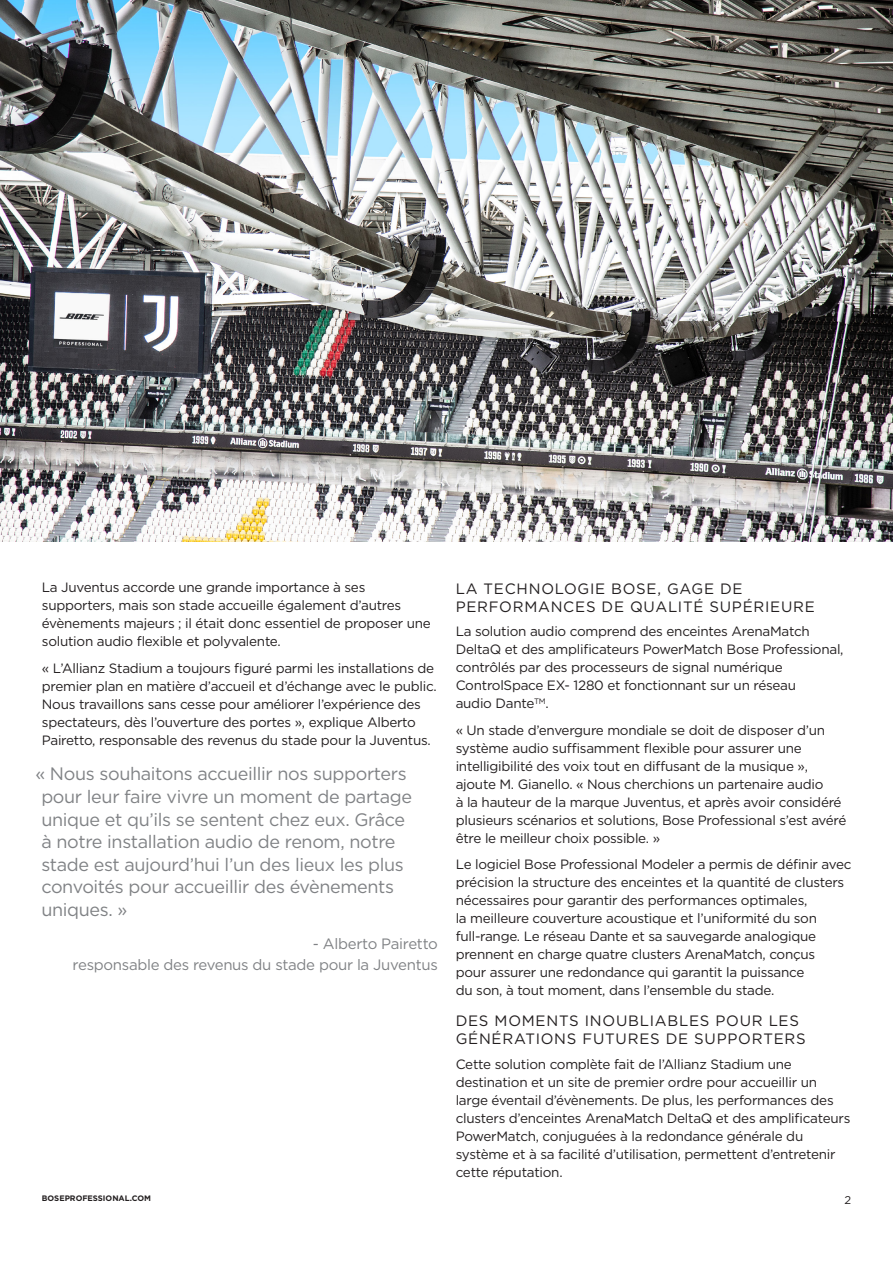
<style>
.page{position:relative;width:893px;height:1263px;background:#fff}
.page>*{position:absolute;margin:0;border:0;box-sizing:border-box;transform-origin:0 0}
.Pull_Quote{font:18px/22.5px "Gotham";letter-spacing:-.02em;color:#808285}
.Subheading{font:15px/18px "Gotham";letter-spacing:.05em;color:#231f20}
.Byline{font:15px "Gotham";letter-spacing:-.02em;color:#808285}
.Body{font:13.5px/18px "Gotham";letter-spacing:-.02em;color:#231f20}
.t1{font:11.25px "Gotham";color:#231f20}
.t2{font:700 7.95px "Gotham";color:#231f20}
</style>
<div class="page">
<img style="left:0;top:0;width:893px;height:541px">
<p class="Body" style="left:42px;top:578px;width:390px">La Juventus accorde une grande importance à ses supporters, mais son stade accueille également d’autres évènements majeurs ; il était donc essentiel de proposer une solution audio flexible et polyvalente.</p>
<p class="Body" style="left:42px;top:659px;width:396px">« L’Allianz Stadium a toujours figuré parmi les installations de premier plan en matière d’accueil et d’échange avec le public.<br>Nous travaillons sans cesse pour améliorer l’expérience des spectateurs, dès l’ouverture des portes », explique Alberto Pairetto, responsable des revenus du stade pour la Juventus.</p>
<p class="Pull_Quote" style="left:41px;top:762px;width:372px;text-indent:-6px">« Nous souhaitons accueillir nos supporters pour leur faire vivre un moment de partage unique et qu’ils se sentent chez eux. Grâce à notre installation audio de renom, notre stade est aujourd’hui l’un des lieux les plus convoités pour accueillir des évènements uniques. »</p>
<p class="Byline" style="left:313px;top:934px;width:126px">- Alberto Pairetto</p>
<p class="Byline" style="left:73px;top:955px;width:367px">responsable des revenus du stade pour la Juventus</p>
<p class="Subheading" style="left:456px;top:579px;width:361px">LA TECHNOLOGIE BOSE, GAGE DE<br>PERFORMANCES DE QUALITÉ SUPÉRIEURE</p>
<p class="Body" style="left:456px;top:622px;width:389px">La solution audio comprend des enceintes ArenaMatch DeltaQ et des amplificateurs PowerMatch Bose Professional, contrôlés par des processeurs de signal numérique ControlSpace EX- 1280 et fonctionnant sur un réseau<br>audio Dante<sup>TM</sup>.</p>
<p class="Body" style="left:456px;top:721px;width:392px">« Un stade d’envergure mondiale se doit de disposer d’un système audio suffisamment flexible pour assurer une intelligibilité des voix tout en diffusant de la musique », ajoute M. Gianello. « Nous cherchions un partenaire audio<br>à la hauteur de la marque Juventus, et après avoir considéré plusieurs scénarios et solutions, Bose Professional s’est avéré être le meilleur choix possible. »</p>
<p class="Body" style="left:456px;top:855px;width:397px">Le logiciel Bose Professional Modeler a permis de définir avec précision la structure des enceintes et la quantité de clusters nécessaires pour garantir des performances optimales,<br>la meilleure couverture acoustique et l’uniformité du son full-range. Le réseau Dante et sa sauvegarde analogique prennent en charge quatre clusters ArenaMatch, conçus<br>pour assurer une redondance qui garantit la puissance<br>du son, à tout moment, dans l’ensemble du stade.</p>
<p class="Subheading" style="left:456px;top:1011px;width:351px">DES MOMENTS INOUBLIABLES POUR LES<br>GÉNÉRATIONS FUTURES DE SUPPORTERS</p>
<p class="Body" style="left:456px;top:1055px;width:396px">Cette solution complète fait de l’Allianz Stadium une destination et un site de premier ordre pour accueillir un large éventail d’évènements. De plus, les performances des clusters d’enceintes ArenaMatch DeltaQ et des amplificateurs PowerMatch, conjuguées à la redondance générale du système et à sa facilité d’utilisation, permettent d’entretenir cette réputation.</p>
<p class="t2" style="left:42px;top:1193px;width:111px">BOSEPROFESSIONAL.COM</p>
<p class="t1" style="left:844px;top:1193px;width:8px">2</p>
</div>
